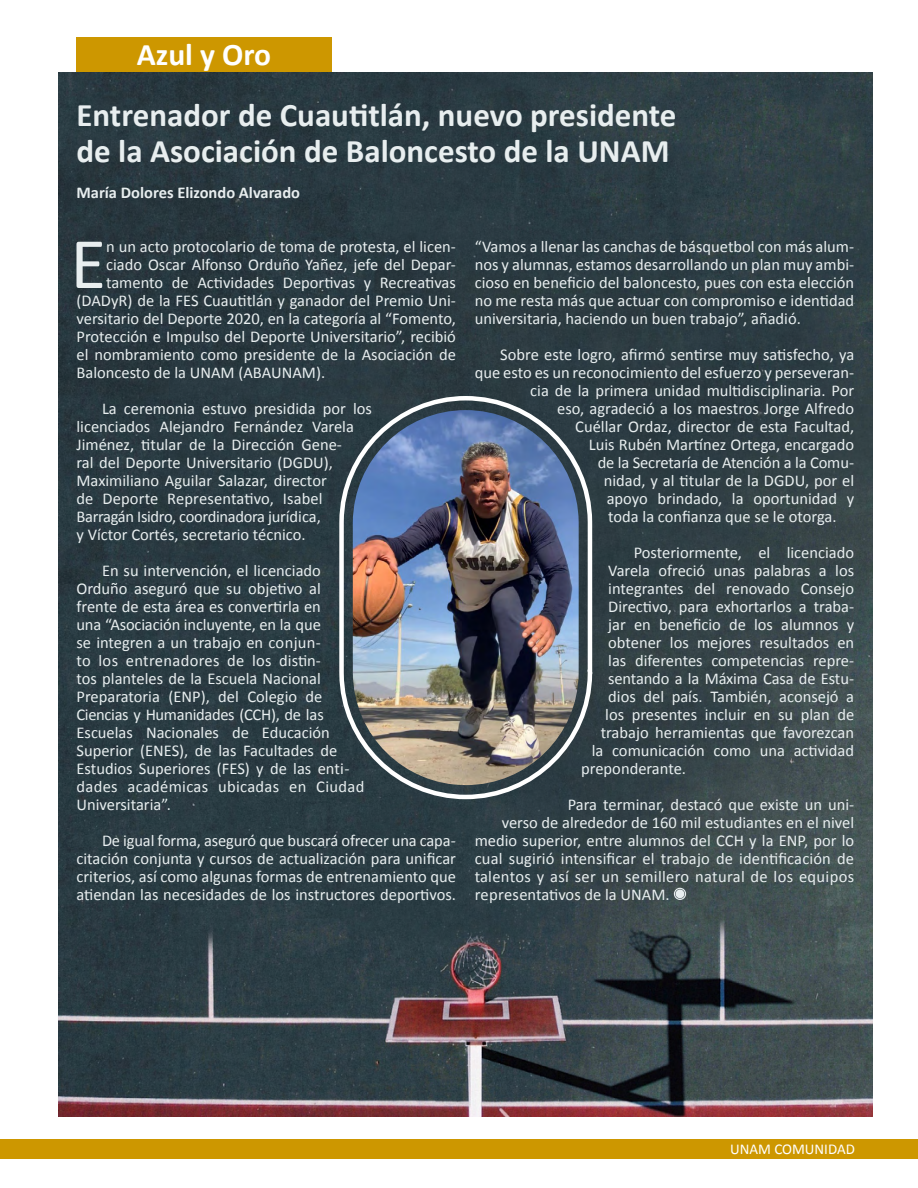
<style>
.page{position:relative;width:918px;height:1188px;background:#fff}
.page>*{position:absolute;margin:0;border:0;box-sizing:border-box;transform-origin:0 0}
.t1{font:73.2px "Calibri";color:#e8eeef}
.t2{font:700 33px/36px "Calibri";color:#e8eeef}
.t3{font:700 31.5px "Calibri";color:#fff}
.t4{font:16.5px/18px "Calibri";color:#e8eeef}
.t5{font:16.5px "Calibri";letter-spacing:.02em;color:#e8eeef}
.t6{font:700 16.5px "Calibri";color:#e8eeef}
.t7{font:15px "Calibri";color:#fff}
</style>
<div class="page">
<img style="left:59px;top:72px;width:814px;height:1044px">
<svg style="left:337px;top:72px;width:257px;height:1087px"></svg>
<img style="left:353px;top:410px;width:226px;height:375px">
<svg style="left:674px;top:888px;width:12px;height:12px"></svg>
<div style="left:77px;top:38px;width:255px;height:34px;background:#cd9700"></div>
<div style="left:0;top:1139px;width:918px;height:19px;background:#cd9700"></div>
<h3 class="t3" style="left:137px;top:34px;width:136px">Azul y Oro</h3>
<h2 class="t2" style="left:77px;top:97px;width:602px">Entrenador de Cuautitlán, nuevo presidente de la Asociación de Baloncesto de la UNAM</h2>
<p class="t6" style="left:77px;top:182px;width:225px">María Dolores Elizondo Alvarado</p>
<h1 class="t1" style="left:70px;top:217px;width:37px">E</h1>
<p class="t4" style="left:106px;top:238px;width:351px">n un acto protocolario de toma de protesta, el licen-</p>
<p class="t4" style="left:106px;top:256px;width:351px">ciado Oscar Alfonso Orduño Yañez, jefe del Depar-</p>
<p class="t4" style="left:106px;top:274px;width:351px">tamento de Actividades Deportivas y Recreativas</p>
<p class="t4" style="left:77px;top:292px;width:381px">(DADyR) de la FES Cuautitlán y ganador del Premio Uni-</p>
<p class="t4" style="left:77px;top:310px;width:381px">versitario del Deporte 2020, en la categoría al “Fomento,</p>
<p class="t4" style="left:77px;top:328px;width:381px">Protección e Impulso del Deporte Universitario”, recibió</p>
<p class="t4" style="left:77px;top:346px;width:381px">el nombramiento como presidente de la Asociación de</p>
<p class="t4" style="left:77px;top:364px;width:250px">Baloncesto de la UNAM (ABAUNAM).</p>
<p class="t4" style="left:77px;top:400px;width:297px;text-indent:26px">La ceremonia estuvo presidida por los licenciados Alejandro Fernández Varela Jiménez, titular de la Dirección Gene-<br>ral del Deporte Universitario (DGDU), Maximiliano Aguilar Salazar, director<br>de Deporte Representativo, Isabel Barragán Isidro, coordinadora jurídica,<br>y Víctor Cortés, secretario técnico.</p>
<p class="t4" style="left:77px;top:562px;width:289px;text-indent:26px">En su intervención, el licenciado Orduño aseguró que su objetivo al frente de esta área es convertirla en<br>una “Asociación incluyente, en la que<br>se integren a un trabajo en conjun-<br>to los entrenadores de los distin-<br>tos planteles de la Escuela Nacional Preparatoria (ENP), del Colegio de Ciencias y Humanidades (CCH), de las Escuelas Nacionales de Educación Superior (ENES), de las Facultades de Estudios Superiores (FES) y de las enti&shy;dades académicas ubicadas en Ciudad Universitaria”.</p>
<p class="t4" style="left:77px;top:832px;width:381px;text-align:justify;text-indent:26px">De igual forma, aseguró que buscará ofrecer una capa&shy;citación conjunta y cursos de actualización para unificar criterios, así como algunas formas de entrenamiento que atiendan las necesidades de los instructores deportivos.</p>
<p class="t4" style="left:475px;top:238px;width:381px;text-align:justify">“Vamos a llenar las canchas de básquetbol con más alum&shy;nos y alumnas, estamos desarrollando un plan muy ambi&shy;cioso en beneficio del baloncesto, pues con esta elección no me resta más que actuar con compromiso e identidad universitaria, haciendo un buen trabajo”, añadió.</p>
<p class="t4" style="left:500px;top:346px;width:355px">Sobre este logro, afirmó sentirse muy satisfecho, ya</p>
<p class="t4" style="left:475px;top:364px;width:381px">que esto es un reconocimiento del esfuerzo y perseveran-</p>
<p class="t4" style="left:530px;top:382px;width:325px">cia de la primera unidad multidisciplinaria. Por</p>
<p class="t4" style="left:557px;top:400px;width:298px">eso, agradeció a los maestros Jorge Alfredo</p>
<p class="t4" style="left:575px;top:418px;width:281px">Cuéllar Ordaz, director de esta Facultad,</p>
<p class="t4" style="left:589px;top:436px;width:267px">Luis Rubén Martínez Ortega, encargado</p>
<p class="t4" style="left:598px;top:454px;width:258px">de la Secretaría de Atención a la Comu-</p>
<p class="t4" style="left:604px;top:472px;width:252px">nidad, y al titular de la DGDU, por el</p>
<p class="t4" style="left:607px;top:490px;width:249px">apoyo brindado, la oportunidad y</p>
<p class="t4" style="left:608px;top:508px;width:230px">toda la confianza que se le otorga.</p>
<p class="t4" style="left:634px;top:544px;width:222px">Posteriormente, el licenciado</p>
<p class="t4" style="left:608px;top:562px;width:247px">Varela ofreció unas palabras a los</p>
<p class="t4" style="left:608px;top:580px;width:247px">integrantes del renovado Consejo</p>
<p class="t4" style="left:608px;top:598px;width:247px">Directivo, para exhortarlos a traba-</p>
<p class="t4" style="left:608px;top:616px;width:248px">jar en beneficio de los alumnos y</p>
<p class="t4" style="left:608px;top:634px;width:248px">obtener los mejores resultados en</p>
<p class="t4" style="left:608px;top:652px;width:247px">las diferentes competencias repre-</p>
<p class="t4" style="left:608px;top:670px;width:247px">sentando a la Máxima Casa de Estu-</p>
<p class="t4" style="left:608px;top:688px;width:247px">dios del país. También, aconsejó a</p>
<p class="t4" style="left:605px;top:706px;width:251px">los presentes incluir en su plan de</p>
<p class="t4" style="left:601px;top:724px;width:255px">trabajo herramientas que favorezcan</p>
<p class="t4" style="left:592px;top:742px;width:264px">la comunicación como una actividad</p>
<p class="t4" style="left:581px;top:760px;width:106px">preponderante.</p>
<p class="t4" style="left:568px;top:796px;width:288px">Para terminar, destacó que existe un uni-</p>
<p class="t4" style="left:502px;top:814px;width:354px">verso de alrededor de 160 mil estudiantes en el nivel</p>
<p class="t4" style="left:475px;top:832px;width:381px">medio superior, entre alumnos del CCH y la ENP, por lo</p>
<p class="t4" style="left:475px;top:850px;width:381px">cual sugirió intensificar el trabajo de identificación de</p>
<p class="t5" style="left:475px;top:866px;width:381px">talentos y así ser un semillero natural de los equipos</p>
<p class="t4" style="left:475px;top:886px;width:196px">representativos de la UNAM.</p>
<p class="t7" style="left:730px;top:1140px;width:126px">UNAM COMUNIDAD</p>
</div>
